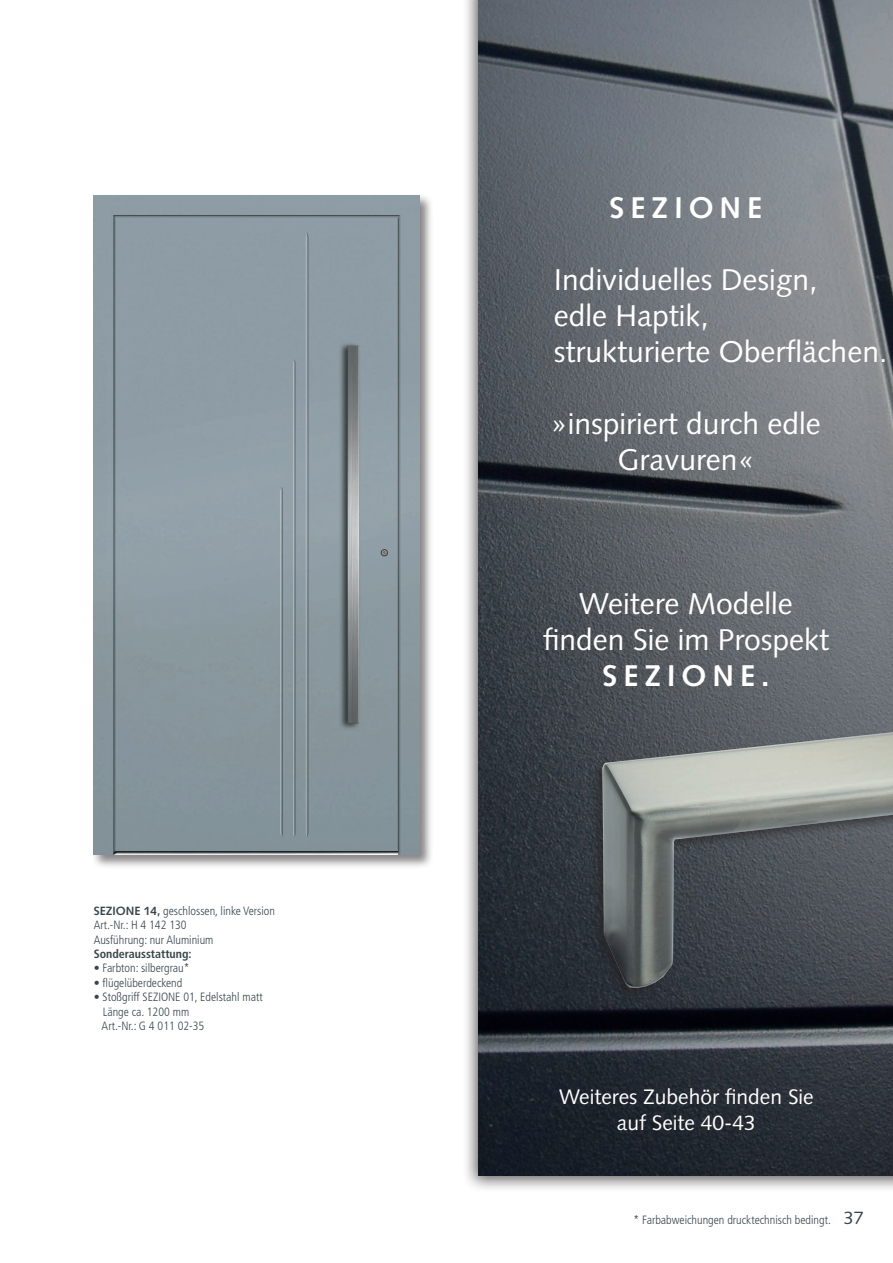
<style>
.page{position:relative;width:893px;height:1263px;background:#fff}
.page>*{position:absolute;margin:0;border:0;box-sizing:border-box;transform-origin:0 0}
.t1{font:30px/36px "Syntax";color:#fff;text-align:center}
.t2{font:700 30px "Syntax";letter-spacing:.2em;color:#fff}
.t3{font:21px/25.2px "Syntax";color:#fff;text-align:center}
.t4{font:300 condensed 12px/14.4px "Frutiger";color:#38454d}
.t5{font:700 condensed 12px "Frutiger";color:#38454d}
.s1{font-family:"Syntax";font-weight:700;font-stretch:normal}
.s2{font-family:"Syntax";font-weight:400;font-stretch:normal;font-size:18px}
</style>
<div class="page">
<div style="left:91px;top:193px;width:342px;height:676px;background:#231f20;opacity:.55"></div>
<img style="left:94px;top:196px;width:325px;height:659px">
<div style="left:462px;top:0;width:431px;height:1193px;background:#231f20;opacity:.75"></div>
<img style="left:479px;top:0;width:414px;height:1176px">
<img style="left:513px;top:706px;width:380px;height:298px">
<p class="t4" style="left:94px;top:904px;width:183px"><span class="s1">SEZIONE 14,</span> geschlossen, linke Version<br>Art.-Nr.: H 4 142 130<br>Ausführung: nur Aluminium</p>
<p class="t5" style="left:94px;top:947px;width:99px">Sonderausstattung:</p>
<p class="t4" style="left:94px;top:961px;width:97px">• Farbton: silbergrau*</p>
<p class="t4" style="left:94px;top:976px;width:90px">• flügelüberdeckend</p>
<p class="t4" style="left:102px;top:990px;width:163px;text-indent:-8px">• Stoßgriff SEZIONE 01, Edelstahl matt<br>Länge ca. 1200 mm<br>Art.-Nr.: G 4 011 02-35</p>
<h1 class="t2" style="left:610px;top:191px;width:154px">SEZIONE</h1>
<h1 class="t1" style="left:554px;top:262px;width:335px;text-align:left">Individuelles Design,<br>edle Haptik,<br>strukturierte Oberflächen.</h1>
<h1 class="t1" style="left:551px;top:406px;width:271px">»inspiriert durch edle<br>Gravuren«</h1>
<h1 class="t1" style="left:543px;top:586px;width:288px">Weitere Modelle finden Sie im Prospekt</h1>
<h1 class="t2" style="left:602px;top:659px;width:168px">SEZIONE.</h1>
<h2 class="t3" style="left:559px;top:1084px;width:256px">Weiteres Zubehör finden Sie auf Seite 40-43</h2>
<p class="t4" style="left:634px;top:1213px;width:232px">* Farbabweichungen drucktechnisch bedingt. <span class="s2">37</span></p>
</div>
